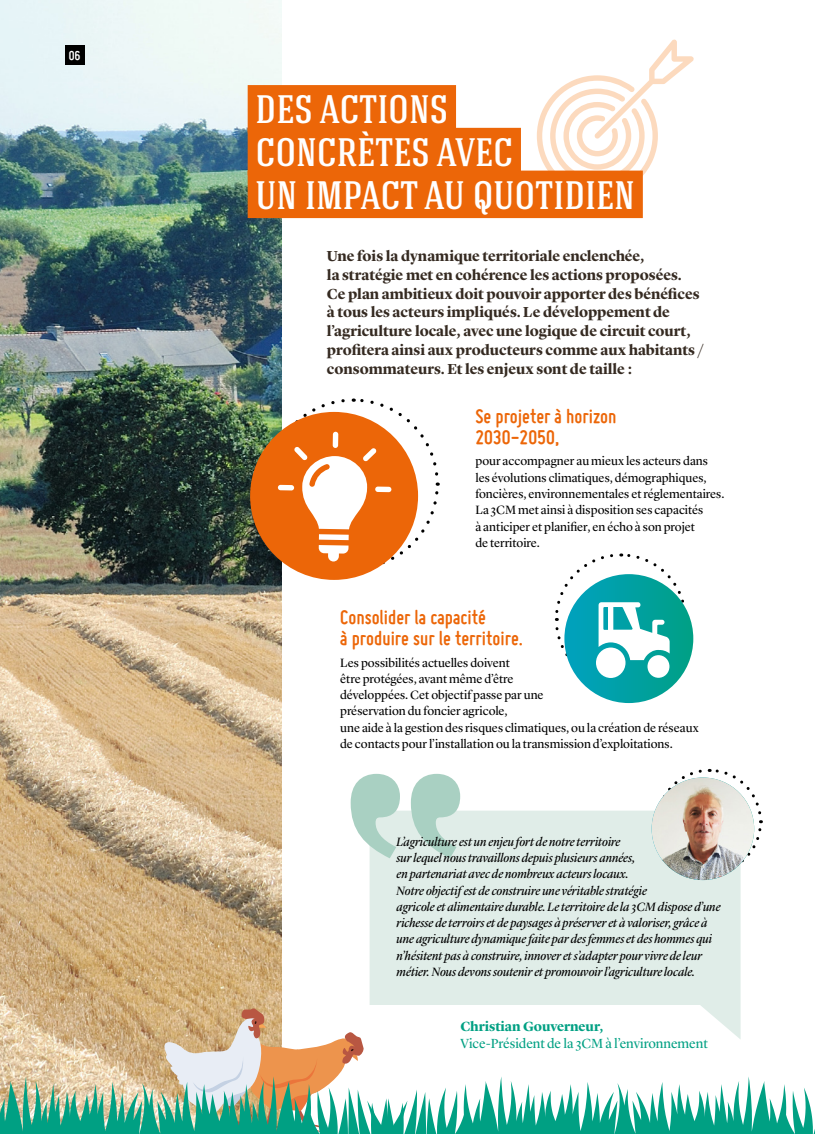
<style>
.page{position:relative;width:815px;height:1134px;background:#fff}
.page>*{position:absolute;margin:0;border:0;box-sizing:border-box;transform-origin:0 0}
.t1{font:500 39.62px/42.8px "Hagin Caps";color:#fff}
.t2{font:700 21.25px/21.2px "Miso";color:#ec6608}
.t3{font:700 15px/18.8px "Lyon Display";letter-spacing:-.005em;color:#352a21}
.t4{font:700 14px "Miso";color:#fff}
.t5{font:13.75px "Lyon Display";color:#00a083}
.t6{font:700 13.75px "Lyon Display";color:#00a083}
.t7{font:italic 12.5px/16.2px "Lyon Display";color:#000}
.t8{font:12.5px/16.2px "Lyon Display";color:#000}
</style>
<div class="page">
<svg style="left:537px;top:39px;width:157px;height:137px"></svg>
<img style="left:0;top:0;width:281px;height:1007px">
<div style="left:65px;top:45px;width:20px;height:20px;background:#000"></div>
<div style="left:248px;top:85px;width:208px;height:48px;background:#ec6608"></div>
<div style="left:248px;top:128px;width:273px;height:47px;background:#ec6608"></div>
<div style="left:248px;top:171px;width:395px;height:47px;background:#ec6608"></div>
<div style="left:250px;top:412px;width:168px;height:168px;background:#ec6608;border-radius:50%"></div>
<svg style="left:266px;top:397px;width:174px;height:174px"></svg>
<svg style="left:564px;top:574px;width:129px;height:129px"></svg>
<svg style="left:554px;top:553px;width:134px;height:134px"></svg>
<div style="left:647px;top:655px;width:22px;height:23px;background:#fff;border-radius:50%"></div>
<div style="left:596px;top:647px;width:29px;height:31px;background:#fff;border-radius:50%"></div>
<div style="left:370px;top:811px;width:371px;height:196px;background:#e0ede8"></div>
<svg style="left:351px;top:774px;width:49px;height:84px"></svg>
<svg style="left:411px;top:774px;width:49px;height:84px;background:#bedbd1"></svg>
<svg style="left:655px;top:768px;width:108px;height:108px"></svg>
<img style="left:652px;top:777px;width:102px;height:103px;border-radius:51px">
<svg style="left:0;top:1007px;width:815px;height:127px"></svg>
<p class="t4" style="left:69px;top:47px;width:13px">06</p>
<h1 class="t1" style="left:256px;top:86px;width:381px">DES ACTIONS<br>CONCRÈTES AVEC<br>UN IMPACT AU QUOTIDIEN</h1>
<p class="t3" style="left:327px;top:246px;width:379px">Une fois la dynamique territoriale enclenchée,<br>la stratégie met en cohérence les actions proposées.<br>Ce plan ambitieux doit pouvoir apporter des bénéfices à tous les acteurs impliqués. Le développement de l’agriculture locale, avec une logique de circuit court, profitera ainsi aux producteurs comme aux habitants / consommateurs. Et les enjeux sont de taille :</p>
<h2 class="t2" style="left:475px;top:405px;width:143px">Se projeter à horizon<br>2030-2050,</h2>
<p class="t8" style="left:475px;top:452px;width:250px">pour accompagner au mieux les acteurs dans les évolutions climatiques, démographiques, foncières, environnementales et réglementaires.<br>La 3CM met ainsi à disposition ses capacités<br>à anticiper et planifier, en écho à son projet<br>de territoire.</p>
<h2 class="t2" style="left:340px;top:606px;width:184px">Consolider la capacité<br>à produire sur le territoire.</h2>
<p class="t8" style="left:340px;top:653px;width:360px">Les possibilités actuelles doivent<br>être protégées, avant même d’être<br>développées. Cet objectif passe par une<br>préservation du foncier agricole,<br>une aide à la gestion des risques climatiques, ou la création de réseaux de contacts pour l’installation ou la transmission d’exploitations.</p>
<p class="t7" style="left:397px;top:833px;width:326px">L’agriculture est un enjeu fort de notre territoire<br>sur lequel nous travaillons depuis plusieurs années,<br>en partenariat avec de nombreux acteurs locaux.<br>Notre objectif est de construire une véritable stratégie<br>agricole et alimentaire durable. Le territoire de la 3CM dispose d’une richesse de terroirs et de paysages à préserver et à valoriser, grâce à une agriculture dynamique faite par des femmes et des hommes qui n’hésitent pas à construire, innover et s’adapter pour vivre de leur métier. Nous devons soutenir et promouvoir l’agriculture locale.</p>
<p class="t6" style="left:460px;top:1016px;width:144px">Christian Gouverneur,</p>
<p class="t5" style="left:460px;top:1033px;width:249px">Vice-Président de la 3CM à l’environnement</p>
</div>
